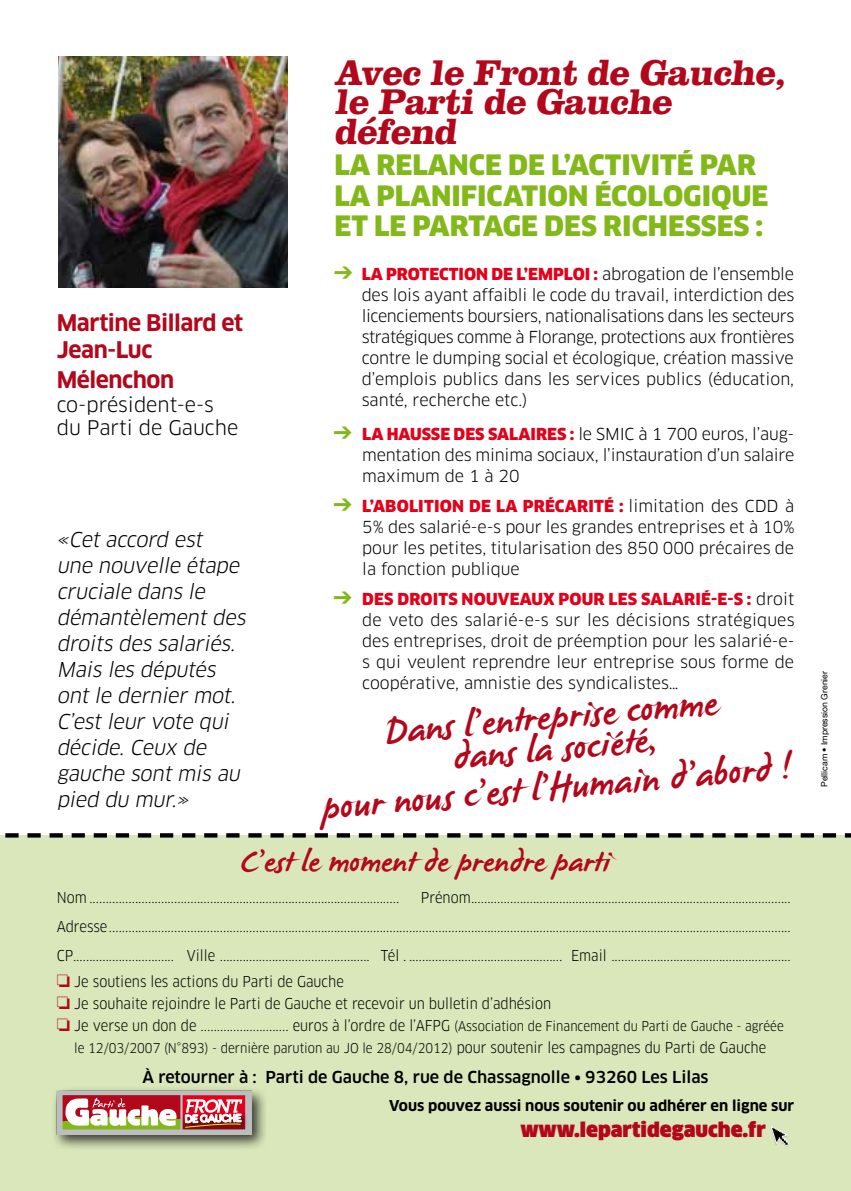
<style>
.page{position:relative;width:851px;height:1191px;background:#fff}
.page>*{position:absolute;margin:0;border:0;box-sizing:border-box;transform-origin:0 0}
.t1{font:700 37.2px/30px "Clarendon";color:#b3071b}
.t2{font:36.6px/31.6px "James Paul";color:#b3071b;text-align:center}
.t3{font:30px "James Paul";color:#b3071b}
.t4{font:900 27.4px/30.6px "Clan OT";color:#83b81a}
.t5{font:700 22.4px/26.8px "Clan OT";letter-spacing:-.02em;color:#b3071b}
.t6{font:italic 20px/26px "Clan OT";color:#000}
.t7{font:900 20px "Clan OT";color:#b3071b}
.t8{font:19.6px/23.6px "Clan OT";color:#000}
.t9{font:16.2px/21px "Clan OT";color:#000;text-align:justify}
.t10{font:500 16px "Clan OT";color:#000}
.t11{font:condensed 14.6px/29.2px "Clan OT";color:#000;text-align:justify}
.t12{font:700 14.6px "Clan OT";color:#000}
.t13{font:condensed 13.2px "Clan OT";color:#000}
.t14{font:8.8px "Helvetica Neue";color:#000}
.s1{color:#83b81a}
.s2{font-weight:900;color:#e2001a}
.s3{color:#b3071b}
.s4{font-size:13.2px}
.s5{font-size:14.6px}
</style>
<div class="page">
<div style="left:0;top:835px;width:850px;height:356px;background:#d9e7ba"></div>
<svg style="left:770px;top:1126px;width:19px;height:20px"></svg>
<svg style="left:5px;top:833px;width:845px;height:4px"></svg>
<div style="left:51px;top:1085px;width:217px;height:66px;background:#000;opacity:.75"></div>
<svg style="left:57px;top:1091px;width:194px;height:43px"></svg>
<img style="left:245px;top:1108px;width:6px;height:25px">
<svg style="left:63px;top:1091px;width:182px;height:43px;background:#ca8c84"></svg>
<img style="left:58px;top:57px;width:229px;height:231px">
<h1 class="t1" style="left:334px;top:57px;width:458px">Avec le Front de Gauche, le Parti de Gauche défend</h1>
<h3 class="t4" style="left:334px;top:150px;width:433px">LA RELANCE DE L’ACTIVITÉ PAR<br>LA PLANIFICATION ÉCOLOGIQUE<br>ET LE PARTAGE DES RICHESSES :</h3>
<p class="t9" style="left:361px;top:264px;width:434px;text-indent:-27px"><span class="s1">➔</span> <span class="s2">LA PROTECTION DE L’EMPLOI :</span> abrogation de l’ensemble des lois ayant affaibli le code du travail, interdiction des licenciements boursiers, nationalisations dans les secteurs stratégiques comme à Florange, protections aux frontières contre le dumping social et écologique, création massive d’emplois publics dans les services publics (éducation, santé, recherche etc.)</p>
<p class="t9" style="left:362px;top:423px;width:433px;text-indent:-29px"><span class="s1">➔</span> <span class="s2">LA HAUSSE DES SALAIRES :</span> le SMIC à 1 700 euros, l’aug&shy;mentation des minima sociaux, l’instauration d’un salaire maximum de 1 à 20</p>
<p class="t9" style="left:362px;top:495px;width:434px;text-indent:-29px"><span class="s1">➔</span> <span class="s2">L’ABOLITION DE LA PRÉCARITÉ :</span> limitation des CDD à 5% des salarié-e-s pour les grandes entreprises et à 10% pour les petites, titularisation des 850 000 précaires de la fonction publique</p>
<p class="t9" style="left:362px;top:588px;width:434px;text-indent:-29px"><span class="s1">➔</span> <span class="s2">DES DROITS NOUVEAUX POUR LES SALARIÉ-E-S :</span> droit de veto des salarié-e-s sur les décisions stratégiques des entreprises, droit de préemption pour les salarié-e&shy;s qui veulent reprendre leur entreprise sous forme de coopérative, amnistie des syndicalistes…</p>
<h2 class="t2" style="left:383px;top:718px;width:335px;rotate:-5deg">Dans l’entreprise comme dans la société,</h2>
<h3 class="t5" style="left:57px;top:310px;width:188px">Martine Billard et<br>Jean-Luc</h3>
<h3 class="t5" style="left:57px;top:367px;width:119px">Mélenchon</h3>
<h3 class="t8" style="left:57px;top:393px;width:183px">co-président-e-s du Parti de Gauche</h3>
<h3 class="t6" style="left:57px;top:527px;width:194px">«Cet accord est une nouvelle étape cruciale dans le démantèlement des droits des salariés.<br>Mais les députés ont le dernier mot.<br>C’est leur vote qui décide. Ceux de gauche sont mis au pied du mur.»</h3>
<h3 class="t3" style="left:239px;top:847px;width:372px">C’est le moment de prendre parti</h3>
<h2 class="t2" style="left:320px;top:794px;width:474px;rotate:-5deg">pour nous c’est l’Humain d’abord !</h2>
<p class="t11" style="left:57px;top:882px;width:735px;text-indent:364px">Prénom..................................................................................................<br>Adresse.................................................................................................................................................................................................................<br>CP............................... Ville .............................................. Tél . ............................................... Email .......................................................</p>
<p class="t11" style="left:57px;top:970px;width:728px;line-height:22px;text-align:left"><span class="s3">❏</span> Je soutiens les actions du Parti de Gauche<br><span class="s3">❏</span> Je souhaite rejoindre le Parti de Gauche et recevoir un bulletin d’adhésion<br><span class="s3">❏</span> Je verse un don de ........................... euros à l’ordre de l’AFPG <span class="s4">(Association de Financement du Parti de Gauche - agréée</span></p>
<p class="t13" style="left:74px;top:1040px;width:693px">le 12/03/2007 (N°893) - dernière parution au JO le 28/04/2012) <span class="s5">pour soutenir les campagnes du Parti de Gauche</span></p>
<p class="t10" style="left:142px;top:1068px;width:567px">À retourner à : Parti de Gauche 8, rue de Chassagnolle • 93260 Les Lilas</p>
<p class="t12" style="left:389px;top:1097px;width:406px">Vous pouvez aussi nous soutenir ou adhérer en ligne sur</p>
<h3 class="t7" style="left:520px;top:1118px;width:247px">www.lepartidegauche.fr</h3>
<p class="t11" style="left:57px;top:882px;width:344px">Nom ...............................................................................................</p>
<p class="t14" style="left:819px;top:787px;width:118px;rotate:-90deg">Pellicam • Impression Grenier</p>
</div>
